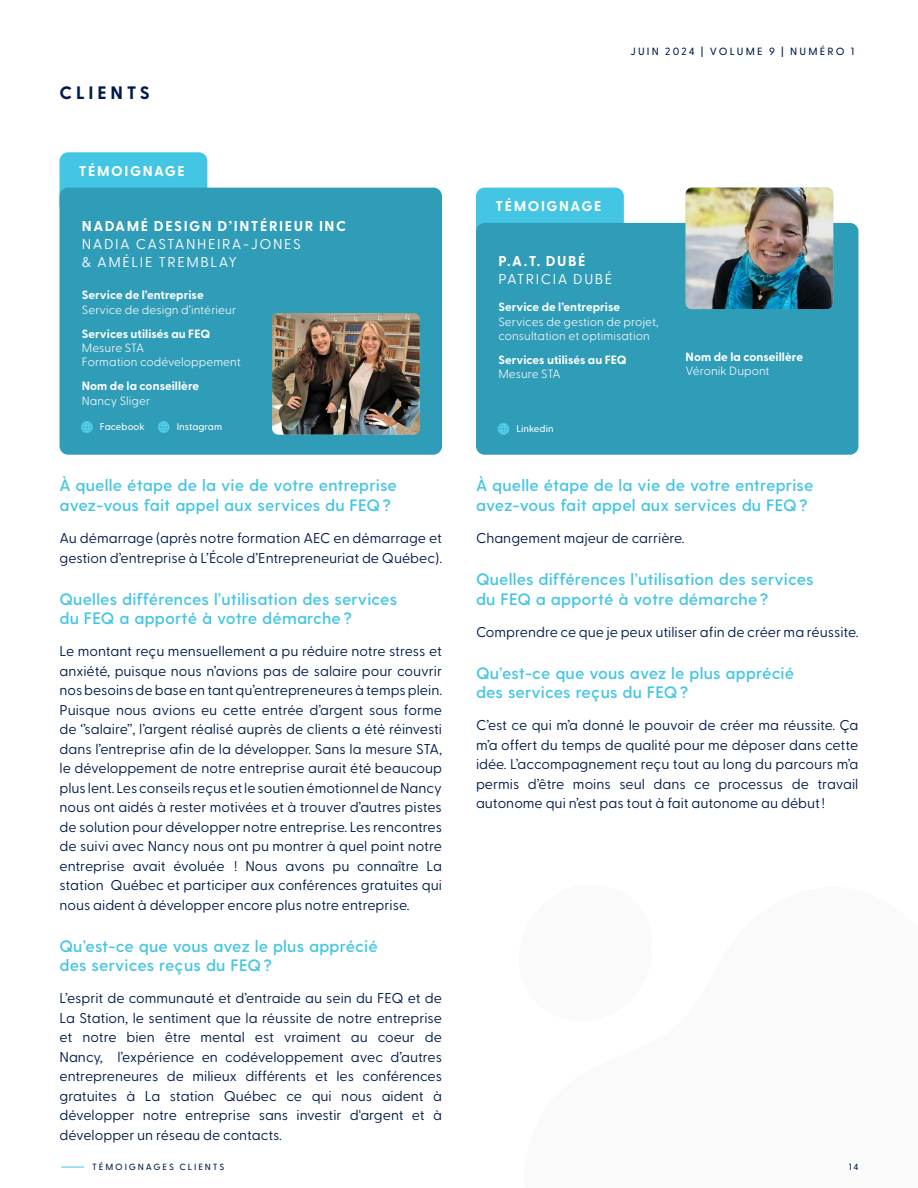
<style>
.page{position:relative;width:918px;height:1188px;background:#fff}
.page>*{position:absolute;margin:0;border:0;box-sizing:border-box;transform-origin:0 0}
.t1{font:700 18px "Greycliff CF";letter-spacing:.21em;color:#001b49}
.t2{font:600 16.5px/19.5px "Greycliff CF";letter-spacing:.01em;color:#43c5e4}
.t3{font:14.25px/19.5px "Greycliff CF";color:#001b49;text-align:justify}
.t4{font:700 14.25px "Greycliff CF";letter-spacing:.11em;color:#fff}
.t5{font:14.25px/18px "Greycliff CF";letter-spacing:.11em;color:#fff}
.t6{font:300 12px/14.4px "Greycliff CF";letter-spacing:.005em;color:#fff}
.t7{font:700 12px "Greycliff CF";letter-spacing:.005em;color:#fff}
.t8{font:500 10.5px "Greycliff CF";letter-spacing:.21em;color:#001b49}
.t9{font:500 9.75px "Greycliff CF";letter-spacing:.005em;color:#fff}
.t10{font:500 9px "Greycliff CF";letter-spacing:.21em;color:#001b49}
</style>
<div class="page">
<div style="left:60px;top:152px;width:147px;height:42px;background:#43c5e4"></div>
<div style="left:476px;top:188px;width:148px;height:41px;background:#43c5e4"></div>
<div style="left:60px;top:188px;width:382px;height:267px;background:#2f9cb8;border-radius:9px"></div>
<div style="left:476px;top:223px;width:382px;height:232px;background:#2f9cb8;border-radius:9px"></div>
<svg style="left:81px;top:421px;width:12px;height:12px"></svg>
<svg style="left:158px;top:421px;width:11px;height:12px"></svg>
<svg style="left:498px;top:423px;width:11px;height:12px"></svg>
<img style="left:686px;top:188px;width:147px;height:121px">
<img style="left:272px;top:313px;width:148px;height:122px">
<svg style="left:61px;top:1167px;width:23px;height:1px"></svg>
<p class="t1" style="left:60px;top:79px;width:92px">CLIENTS</p>
<p class="t4" style="left:79px;top:160px;width:107px">TÉMOIGNAGE</p>
<p class="t4" style="left:82px;top:215px;width:266px">NADAMÉ DESIGN D’INTÉRIEUR INC</p>
<p class="t5" style="left:82px;top:234px;width:221px">NADIA CASTANHEIRA-JONES &amp; AMÉLIE TREMBLAY</p>
<p class="t7" style="left:82px;top:286px;width:123px">Service de l’entreprise</p>
<p class="t6" style="left:82px;top:301px;width:156px">Service de design d’intérieur</p>
<p class="t7" style="left:82px;top:324px;width:130px">Services utilisés au FEQ</p>
<p class="t6" style="left:82px;top:340px;width:161px">Mesure STA<br>Formation codéveloppement</p>
<p class="t7" style="left:82px;top:377px;width:119px">Nom de la conseillère</p>
<p class="t6" style="left:82px;top:392px;width:70px">Nancy Sliger</p>
<p class="t8" style="left:630px;top:43px;width:225px">JUIN 2024 | VOLUME 9 | NUMÉRO 1</p>
<p class="t4" style="left:495px;top:195px;width:107px">TÉMOIGNAGE</p>
<p class="t4" style="left:498px;top:250px;width:89px">P.A.T. DUBÉ</p>
<p class="t5" style="left:498px;top:269px;width:115px">PATRICIA DUBÉ</p>
<p class="t7" style="left:498px;top:298px;width:123px">Service de l’entreprise</p>
<p class="t6" style="left:498px;top:313px;width:162px">Services de gestion de projet, consultation et optimisation</p>
<p class="t7" style="left:498px;top:351px;width:130px">Services utilisés au FEQ</p>
<p class="t6" style="left:498px;top:366px;width:64px">Mesure STA</p>
<p class="t7" style="left:686px;top:347px;width:119px">Nom de la conseillère</p>
<p class="t6" style="left:686px;top:363px;width:85px">Véronik Dupont</p>
<p class="t9" style="left:100px;top:419px;width:46px">Facebook</p>
<p class="t9" style="left:177px;top:419px;width:47px">Instagram</p>
<p class="t9" style="left:516px;top:421px;width:39px">Linkedin</p>
<p class="t2" style="left:60px;top:476px;width:339px">À quelle étape de la vie de votre entreprise avez-vous fait appel aux services du FEQ ?</p>
<p class="t3" style="left:60px;top:527px;width:384px">Au démarrage (après notre formation AEC en démarrage et gestion d’entreprise à L’École d’Entrepreneuriat de Québec).</p>
<p class="t2" style="left:60px;top:590px;width:339px">Quelles différences l’utilisation des services du FEQ a apporté à votre démarche ?</p>
<p class="t3" style="left:60px;top:641px;width:384px">Le montant reçu mensuellement a pu réduire notre stress et anxiété, puisque nous n’avions pas de salaire pour couvrir nos besoins de base en tant qu’entrepreneures à temps plein.<br>Puisque nous avions eu cette entrée d’argent sous forme de ‘’salaire’’, l’argent réalisé auprès de clients a été réinvesti dans l’entreprise afin de la développer. Sans la mesure STA, le développement de notre entreprise aurait été beaucoup plus lent. Les conseils reçus et le soutien émotionnel de Nancy nous ont aidés à rester motivées et à trouver d’autres pistes de solution pour développer notre entreprise. Les rencontres de suivi avec Nancy nous ont pu montrer à quel point notre entreprise avait évoluée ! Nous avons pu connaître La station Québec et participer aux conférences gratuites qui nous aident à développer encore plus notre entreprise.</p>
<p class="t2" style="left:60px;top:937px;width:320px">Qu’est-ce que vous avez le plus apprécié des services reçus du FEQ ?</p>
<p class="t3" style="left:60px;top:988px;width:384px">L’esprit de communauté et d’entraide au sein du FEQ et de La Station, le sentiment que la réussite de notre entreprise et notre bien être mental est vraiment au coeur de Nancy, l’expérience en codéveloppement avec d’autres entrepreneures de milieux différents et les conférences gratuites à La station Québec ce qui nous aident à développer notre entreprise sans investir d'argent et à développer un réseau de contacts.</p>
<p class="t2" style="left:476px;top:476px;width:339px">À quelle étape de la vie de votre entreprise avez-vous fait appel aux services du FEQ ?</p>
<p class="t3" style="left:476px;top:527px;width:210px">Changement majeur de carrière.</p>
<p class="t2" style="left:476px;top:570px;width:339px">Quelles différences l’utilisation des services du FEQ a apporté à votre démarche ?</p>
<p class="t3" style="left:476px;top:621px;width:384px">Comprendre ce que je peux utiliser afin de créer ma réussite.</p>
<p class="t2" style="left:476px;top:664px;width:320px">Qu’est-ce que vous avez le plus apprécié des services reçus du FEQ ?</p>
<p class="t3" style="left:476px;top:715px;width:384px">C’est ce qui m’a donné le pouvoir de créer ma réussite. Ça m’a offert du temps de qualité pour me déposer dans cette idée. L’accompagnement reçu tout au long du parcours m’a permis d’être moins seul dans ce processus de travail autonome qui n’est pas tout à fait autonome au début!</p>
<p class="t10" style="left:92px;top:1160px;width:134px">TÉMOIGNAGES CLIENTS</p>
<p class="t10" style="left:849px;top:1160px;width:11px">14</p>
</div>
